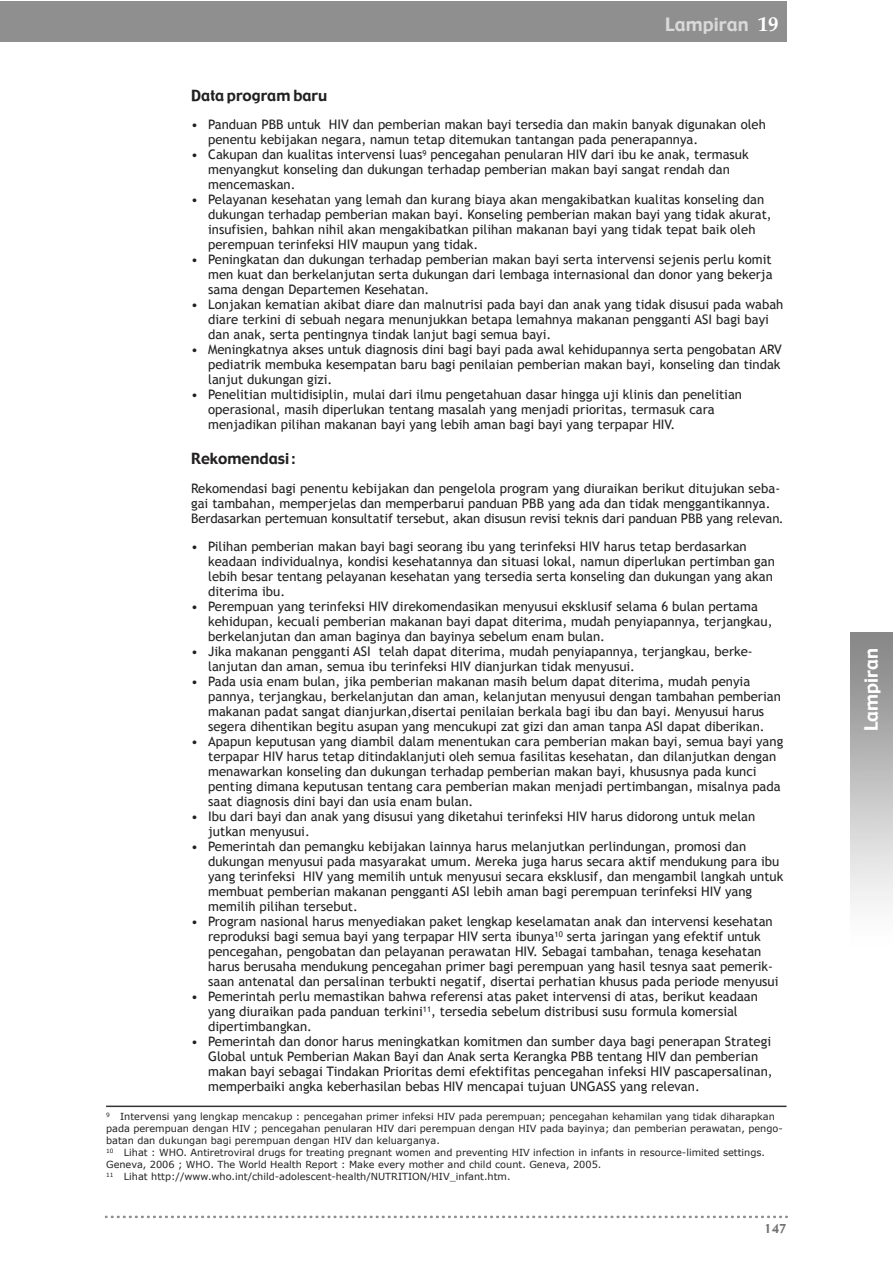
<style>
.page{position:relative;width:893px;height:1263px;background:#fff}
.page>*{position:absolute;margin:0;border:0;box-sizing:border-box;transform-origin:0 0}
.t1{font:18px "Gadget";color:#dad9da}
.t2{font:18px "Gadget";color:#fff}
.t3{font:15px "Gadget";color:#232021}
.t4{font:13.2px/15px "Trebuchet MS";color:#232021}
.t5{font:12px "Gadget";color:#727071}
.t6{font:9.75px/12px "Verdana";color:#232021}
.s1{font-family:"Palatino";font-weight:700;font-size:21px;color:#fff}
</style>
<div class="page">
<svg style="left:105px;top:1215px;width:683px;height:3px"></svg>
<div style="left:0;top:1px;width:786px;height:40px;background:#908f90"></div>
<svg style="left:106px;top:1105px;width:681px;height:3px"></svg>
<h1 class="t1" style="left:665px;top:13px;width:115px">Lampiran <span class="s1">19</span></h1>
<p class="t3" style="left:191px;top:86px;width:138px">Data program baru</p>
<p class="t4" style="left:208px;top:117px;width:559px;text-indent:-17px">• Panduan PBB untuk HIV dan pemberian makan bayi tersedia dan makin banyak digunakan oleh penentu kebijakan negara, namun tetap ditemukan tantangan pada penerapannya.</p>
<p class="t4" style="left:208px;top:147px;width:542px;text-indent:-17px">• Cakupan dan kualitas intervensi luas<sup>9</sup> pencegahan penularan HIV dari ibu ke anak, termasuk menyangkut konseling dan dukungan terhadap pemberian makan bayi sangat rendah dan mencemaskan.</p>
<p class="t4" style="left:208px;top:192px;width:565px;text-indent:-17px">• Pelayanan kesehatan yang lemah dan kurang biaya akan mengakibatkan kualitas konseling dan dukungan terhadap pemberian makan bayi. Konseling pemberian makan bayi yang tidak akurat, insufisien, bahkan nihil akan mengakibatkan pilihan makanan bayi yang tidak tepat baik oleh perempuan terinfeksi HIV maupun yang tidak.</p>
<p class="t4" style="left:208px;top:252px;width:566px;text-align:justify;text-indent:-17px">• Peningkatan dan dukungan terhadap pemberian makan bayi serta intervensi sejenis perlu komit men kuat dan berkelanjutan serta dukungan dari lembaga internasional dan donor yang bekerja sama dengan Departemen Kesehatan.</p>
<p class="t4" style="left:208px;top:297px;width:577px;text-indent:-17px">• Lonjakan kematian akibat diare dan malnutrisi pada bayi dan anak yang tidak disusui pada wabah diare terkini di sebuah negara menunjukkan betapa lemahnya makanan pengganti ASI bagi bayi dan anak, serta pentingnya tindak lanjut bagi semua bayi.</p>
<p class="t4" style="left:208px;top:342px;width:575px;text-align:justify;text-indent:-17px">• Meningkatnya akses untuk diagnosis dini bagi bayi pada awal kehidupannya serta pengobatan ARV pediatrik membuka kesempatan baru bagi penilaian pemberian makan bayi, konseling dan tindak lanjut dukungan gizi.</p>
<p class="t4" style="left:208px;top:387px;width:535px;text-indent:-17px">• Penelitian multidisiplin, mulai dari ilmu pengetahuan dasar hingga uji klinis dan penelitian operasional, masih diperlukan tentang masalah yang menjadi prioritas, termasuk cara menjadikan pilihan makanan bayi yang lebih aman bagi bayi yang terpapar HIV.</p>
<p class="t3" style="left:191px;top:449px;width:105px">Rekomendasi :</p>
<p class="t4" style="left:191px;top:480px;width:594px">Rekomendasi bagi penentu kebijakan dan pengelola program yang diuraikan berikut ditujukan seba&shy;gai tambahan, memperjelas dan memperbarui panduan PBB yang ada dan tidak menggantikannya.<br>Berdasarkan pertemuan konsultatif tersebut, akan disusun revisi teknis dari panduan PBB yang relevan.</p>
<p class="t4" style="left:208px;top:539px;width:568px;text-indent:-17px">• Pilihan pemberian makan bayi bagi seorang ibu yang terinfeksi HIV harus tetap berdasarkan keadaan individualnya, kondisi kesehatannya dan situasi lokal, namun diperlukan pertimban gan lebih besar tentang pelayanan kesehatan yang tersedia serta konseling dan dukungan yang akan diterima ibu.</p>
<p class="t4" style="left:208px;top:599px;width:566px;text-indent:-17px">• Perempuan yang terinfeksi HIV direkomendasikan menyusui eksklusif selama 6 bulan pertama kehidupan, kecuali pemberian makanan bayi dapat diterima, mudah penyiapannya, terjangkau, berkelanjutan dan aman baginya dan bayinya sebelum enam bulan.</p>
<p class="t4" style="left:208px;top:644px;width:546px;text-indent:-17px">• Jika makanan pengganti ASI telah dapat diterima, mudah penyiapannya, terjangkau, berke&shy;lanjutan dan aman, semua ibu terinfeksi HIV dianjurkan tidak menyusui.</p>
<p class="t4" style="left:208px;top:674px;width:574px;text-indent:-17px">• Pada usia enam bulan, jika pemberian makanan masih belum dapat diterima, mudah penyia pannya, terjangkau, berkelanjutan dan aman, kelanjutan menyusui dengan tambahan pemberian makanan padat sangat dianjurkan,disertai penilaian berkala bagi ibu dan bayi. Menyusui harus segera dihentikan begitu asupan yang mencukupi zat gizi dan aman tanpa ASI dapat diberikan.</p>
<p class="t4" style="left:208px;top:734px;width:577px;text-indent:-17px">• Apapun keputusan yang diambil dalam menentukan cara pemberian makan bayi, semua bayi yang terpapar HIV harus tetap ditindaklanjuti oleh semua fasilitas kesehatan, dan dilanjutkan dengan menawarkan konseling dan dukungan terhadap pemberian makan bayi, khususnya pada kunci penting dimana keputusan tentang cara pemberian makan menjadi pertimbangan, misalnya pada saat diagnosis dini bayi dan usia enam bulan.</p>
<p class="t4" style="left:208px;top:809px;width:549px;text-indent:-17px">• Ibu dari bayi dan anak yang disusui yang diketahui terinfeksi HIV harus didorong untuk melan jutkan menyusui.</p>
<p class="t4" style="left:208px;top:839px;width:577px;text-indent:-17px">• Pemerintah dan pemangku kebijakan lainnya harus melanjutkan perlindungan, promosi dan dukungan menyusui pada masyarakat umum. Mereka juga harus secara aktif mendukung para ibu yang terinfeksi HIV yang memilih untuk menyusui secara eksklusif, dan mengambil langkah untuk membuat pemberian makanan pengganti ASI lebih aman bagi perempuan terinfeksi HIV yang memilih pilihan tersebut.</p>
<p class="t4" style="left:208px;top:914px;width:572px;text-indent:-17px">• Program nasional harus menyediakan paket lengkap keselamatan anak dan intervensi kesehatan reproduksi bagi semua bayi yang terpapar HIV serta ibunya<sup>10</sup> serta jaringan yang efektif untuk pencegahan, pengobatan dan pelayanan perawatan HIV. Sebagai tambahan, tenaga kesehatan harus berusaha mendukung pencegahan primer bagi perempuan yang hasil tesnya saat pemerik&shy;saan antenatal dan persalinan terbukti negatif, disertai perhatian khusus pada periode menyusui</p>
<p class="t4" style="left:208px;top:989px;width:551px;text-indent:-17px">• Pemerintah perlu memastikan bahwa referensi atas paket intervensi di atas, berikut keadaan yang diuraikan pada panduan terkini<sup>11</sup>, tersedia sebelum distribusi susu formula komersial dipertimbangkan.</p>
<p class="t4" style="left:208px;top:1034px;width:566px;text-indent:-17px">• Pemerintah dan donor harus meningkatkan komitmen dan sumber daya bagi penerapan Strategi Global untuk Pemberian Makan Bayi dan Anak serta Kerangka PBB tentang HIV dan pemberian makan bayi sebagai Tindakan Prioritas demi efektifitas pencegahan infeksi HIV pascapersalinan, memperbaiki angka keberhasilan bebas HIV mencapai tujuan UNGASS yang relevan.</p>
<p class="t6" style="left:106px;top:1110px;width:678px"><sup>9</sup> Intervensi yang lengkap mencakup : pencegahan primer infeksi HIV pada perempuan; pencegahan kehamilan yang tidak diharapkan pada perempuan dengan HIV ; pencegahan penularan HIV dari perempuan dengan HIV pada bayinya; dan pemberian perawatan, pengo&shy;batan dan dukungan bagi perempuan dengan HIV dan keluarganya.<br><sup>10</sup> Lihat : WHO. Antiretroviral drugs for treating pregnant women and preventing HIV infection in infants in resource-limited settings.<br>Geneva, 2006 ; WHO. The World Health Report : Make every mother and child count. Geneva, 2005.<br><sup>11</sup> Lihat http://www.who.int/child-adolescent-health/NUTRITION/HIV_infant.htm.</p>
<p class="t5" style="left:764px;top:1221px;width:24px">147</p>
<h1 class="t2" style="left:860px;top:731px;width:85px;rotate:-90deg">Lampiran</h1>
</div>
